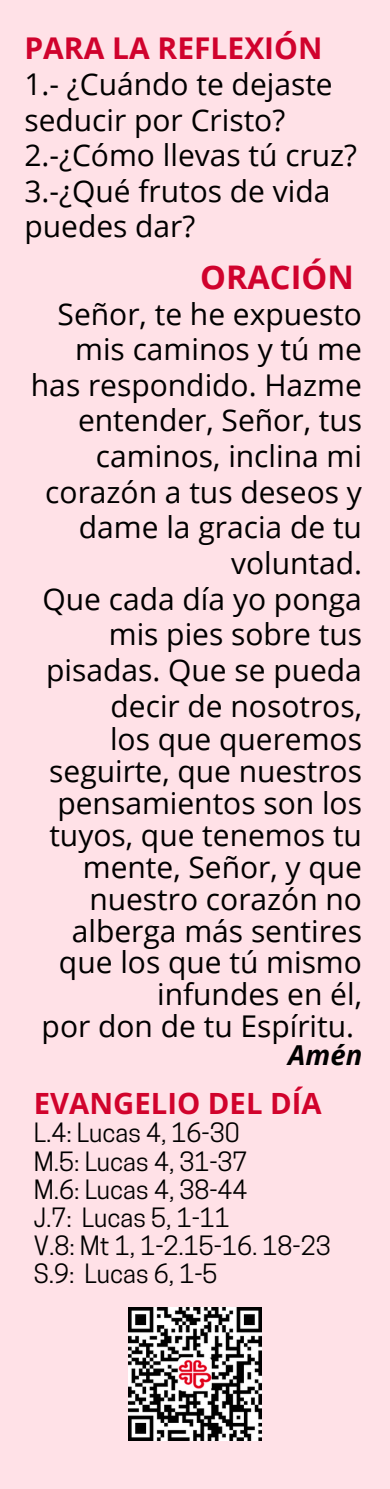
<style>
.page{position:relative;width:390px;height:1489px;background:#fff}
.page>*{position:absolute;margin:0;border:0;box-sizing:border-box;transform-origin:0 0}
.t1{font:700 32.5px "Open Sans";color:#d0022d}
.t2{font:30px/35.5px "Open Sans";color:#000;text-align:right}
.t3{font:700 30px "Open Sans";color:#d0022d}
.t4{font:700 29.25px "Open Sans";color:#d1032c}
.t5{font:italic 700 27.5px "Open Sans";color:#000}
.t6{font:25px "Cooper Hewitt";color:#000}
</style>
<div class="page">
<div style="left:0;top:0;width:390px;height:1488px;background:#ffe1e7"></div>
<img style="left:129px;top:1308px;width:133px;height:133px">
<p class="t3" style="left:24px;top:27px;width:299px">PARA LA REFLEXIÓN</p>
<p class="t2" style="left:24px;top:65px;width:310px;text-align:left">1.- ¿Cuándo te dejaste seducir por Cristo?</p>
<p class="t2" style="left:24px;top:137px;width:334px">2.-¿Cómo llevas tú cruz?</p>
<p class="t2" style="left:24px;top:172px;width:308px;text-align:left">3.-¿Qué frutos de vida puedes dar?</p>
<p class="t1" style="left:200px;top:254px;width:155px">ORACIÓN</p>
<p class="t2" style="left:31px;top:295px;width:333px">Señor, te he expuesto mis caminos y tú me has respondido. Hazme entender, Señor, tus caminos, inclina mi corazón a tus deseos y dame la gracia de tu voluntad.</p>
<p class="t2" style="left:43px;top:580px;width:321px">Que cada día yo ponga mis pies sobre tus pisadas. Que se pueda decir de nosotros,</p>
<p class="t2" style="left:49px;top:723px;width:314px;line-height:32px">los que queremos seguirte, que nuestros pensamientos son los tuyos, que tenemos tu mente, Señor, y que nuestro corazón no alberga más sentires que los que tú mismo infundes en él,</p>
<p class="t2" style="left:42px;top:1008px;width:314px">por don de tu Espíritu.</p>
<p class="t5" style="left:288px;top:1036px;width:76px">Amén</p>
<p class="t4" style="left:34px;top:1083px;width:289px">EVANGELIO DEL DÍA</p>
<p class="t6" style="left:34px;top:1123px;width:207px">L.4: Lucas 4, 16-30</p>
<p class="t6" style="left:34px;top:1152px;width:215px">M.5: Lucas 4, 31-37</p>
<p class="t6" style="left:34px;top:1180px;width:215px">M.6: Lucas 4, 38-44</p>
<p class="t6" style="left:34px;top:1208px;width:198px">J.7: Lucas 5, 1-11</p>
<p class="t6" style="left:34px;top:1236px;width:298px">V.8: Mt 1, 1-2.15-16. 18-23</p>
<p class="t6" style="left:34px;top:1264px;width:185px">S.9: Lucas 6, 1-5</p>
</div>
